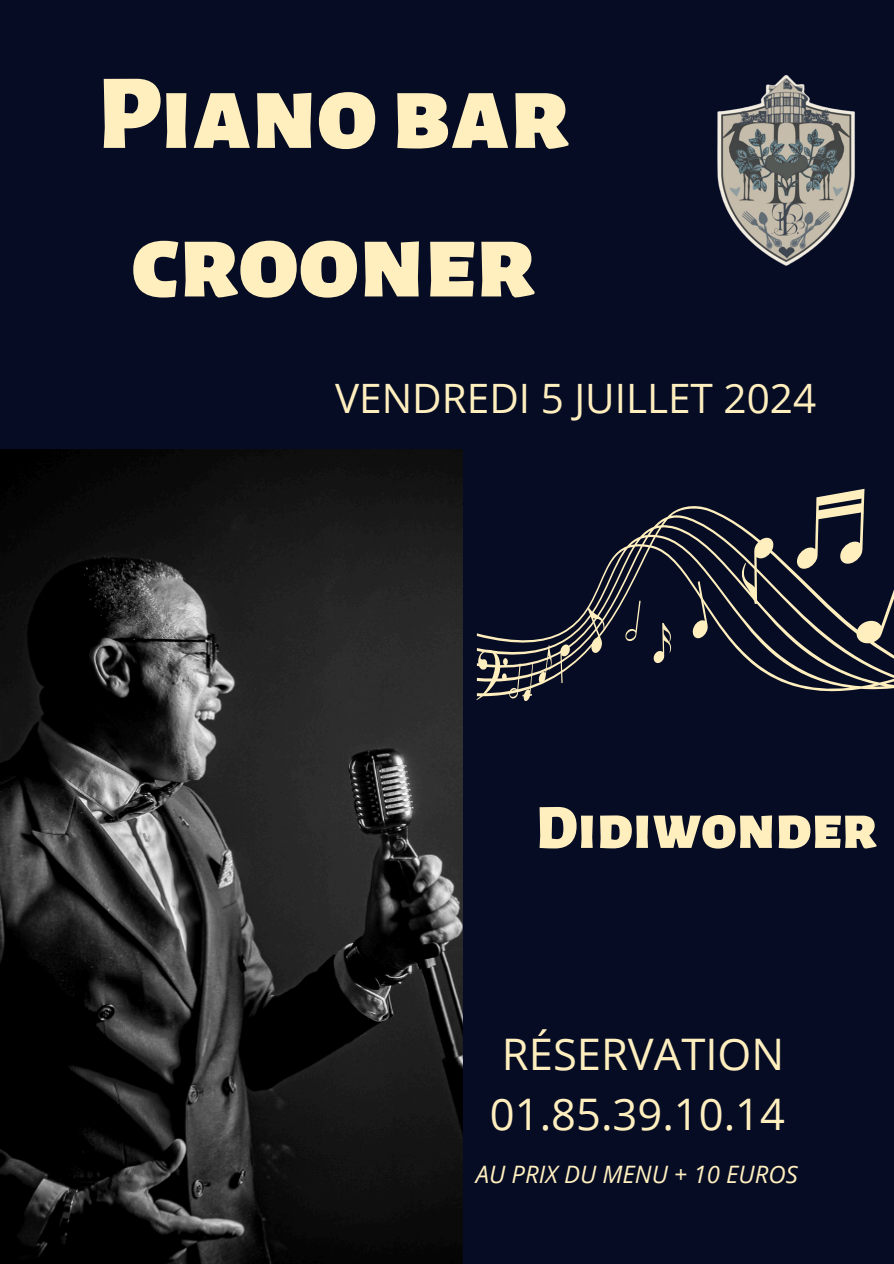
<style>
.page{position:relative;width:894px;height:1264px;background:#fff}
.page>*{position:absolute;margin:0;border:0;box-sizing:border-box;transform-origin:0 0}
.t1{font:900 106.65px/148.5px "Alegreya Sans SC";color:#ffefbf;text-align:center}
.t2{font:900 62.85px "Alegreya Sans SC";color:#ffefbf}
.t3{font:43.5px/60.8px "Open Sans";color:#ffefbf}
.t4{font:40.5px "Open Sans";color:#ffefbf}
.t5{font:italic 24px "Open Sans";color:#ffefbf}
</style>
<div class="page">
<div style="left:0;top:0;width:893px;height:1263px;background:#060c24"></div>
<img style="left:0;top:449px;width:462px;height:814px">
<svg style="left:476px;top:506px;width:417px;height:196px"></svg>
<svg style="left:560px;top:644px;width:10px;height:39px"></svg>
<svg style="left:652px;top:623px;width:20px;height:40px"></svg>
<svg style="left:587px;top:607px;width:17px;height:46px"></svg>
<svg style="left:691px;top:581px;width:16px;height:57px"></svg>
<svg style="left:738px;top:537px;width:36px;height:67px"></svg>
<svg style="left:476px;top:645px;width:77px;height:56px"></svg>
<svg style="left:795px;top:489px;width:98px;height:155px"></svg>
<svg style="left:624px;top:600px;width:16px;height:42px"></svg>
<img style="left:717px;top:75px;width:138px;height:191px">
<h3 class="t1" style="left:97px;top:42px;width:473px">Pianobar crooner</h3>
<p class="t4" style="left:335px;top:369px;width:482px">VENDREDI 5 JUILLET 2024</p>
<p class="t2" style="left:535px;top:797px;width:342px">Didiwonder</p>
<p class="t3" style="left:490px;top:1022px;width:296px">RÉSERVATION<br>01.85.39.10.14</p>
<h2 class="t5" style="left:475px;top:1156px;width:323px">AU PRIX DU MENU + 10 EUROS</h2>
</div>
